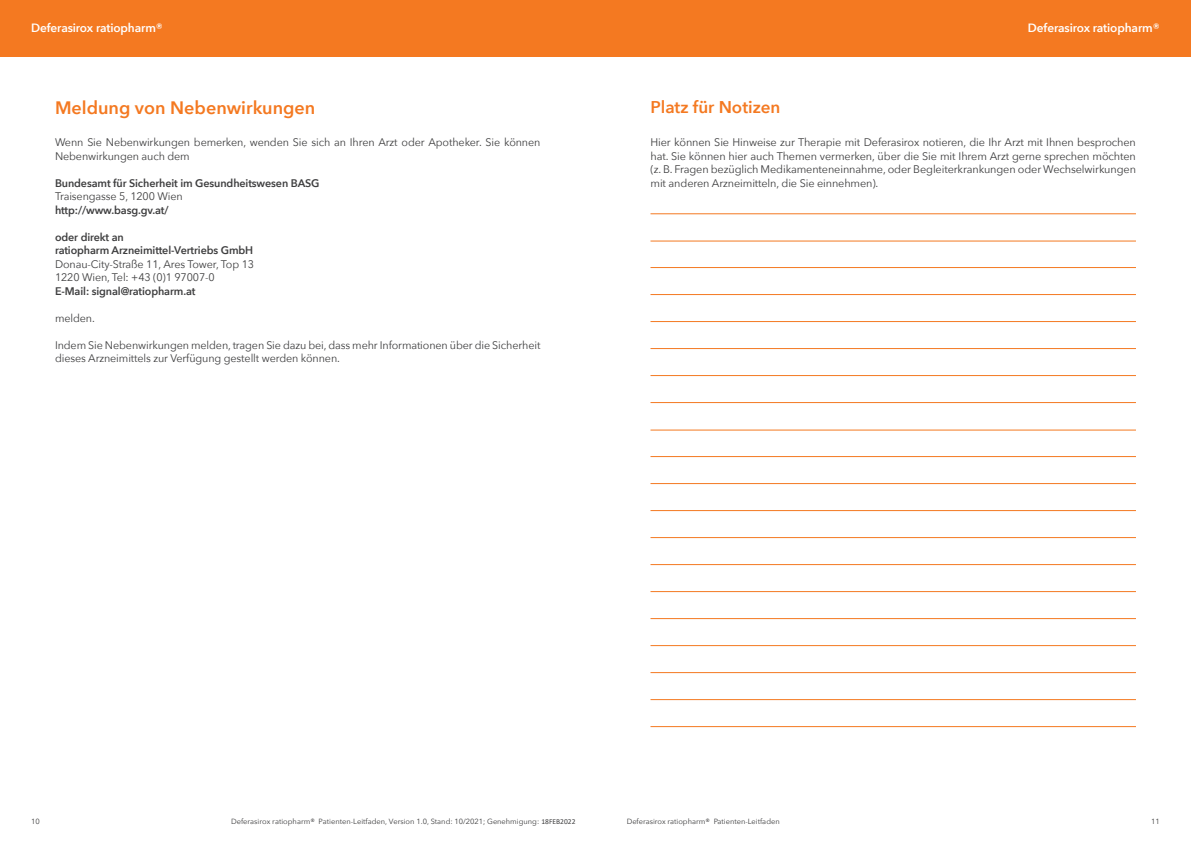
<style>
.page{position:relative;width:1191px;height:842px;background:#fff}
.page>*{position:absolute;margin:0;border:0;box-sizing:border-box;transform-origin:0 0}
.t1{font:600 18px "Avenir Next";color:#f47921}
.t2{font:600 17px "Avenir Next";color:#f47921}
.t3{font:600 12px "Avenir Next";letter-spacing:-.01em;color:#fff}
.t4{font:11px/13.5px "Avenir Next";letter-spacing:-.01em;color:#3e3e3f}
.t5{font:600 11px/13.5px "Avenir Next";letter-spacing:-.01em;color:#3e3e3f}
.t6{font:7.5px "Avenir Next";color:#3e3e3f}
.s1{font-family:"Calibri"}
</style>
<div class="page">
<div style="left:0;top:0;width:1191px;height:57px;background:#f47921"></div>
<hr style="left:650px;top:214px;width:486px;height:1px;background:#f47921">
<hr style="left:650px;top:241px;width:486px;height:1px;background:#f47921">
<hr style="left:650px;top:267px;width:486px;height:1px;background:#f47921">
<hr style="left:650px;top:294px;width:486px;height:1px;background:#f47921">
<hr style="left:650px;top:321px;width:486px;height:1px;background:#f47921">
<hr style="left:650px;top:348px;width:486px;height:1px;background:#f47921">
<hr style="left:650px;top:375px;width:486px;height:1px;background:#f47921">
<hr style="left:650px;top:402px;width:486px;height:1px;background:#f47921">
<hr style="left:650px;top:430px;width:486px;height:1px;background:#f47921">
<hr style="left:650px;top:456px;width:486px;height:1px;background:#f47921">
<hr style="left:650px;top:483px;width:486px;height:1px;background:#f47921">
<hr style="left:650px;top:510px;width:486px;height:1px;background:#f47921">
<hr style="left:650px;top:537px;width:486px;height:1px;background:#f47921">
<hr style="left:650px;top:564px;width:486px;height:1px;background:#f47921">
<hr style="left:650px;top:591px;width:486px;height:1px;background:#f47921">
<hr style="left:650px;top:618px;width:486px;height:1px;background:#f47921">
<hr style="left:650px;top:645px;width:486px;height:1px;background:#f47921">
<hr style="left:650px;top:672px;width:486px;height:1px;background:#f47921">
<hr style="left:650px;top:699px;width:486px;height:1px;background:#f47921">
<hr style="left:650px;top:726px;width:486px;height:1px;background:#f47921">
<p class="t3" style="left:31px;top:17px;width:133px">Deferasirox ratiopharm®</p>
<p class="t3" style="left:1028px;top:17px;width:133px">Deferasirox ratiopharm®</p>
<h1 class="t1" style="left:55px;top:92px;width:262px">Meldung von Nebenwirkungen</h1>
<p class="t4" style="left:55px;top:135px;width:487px">Wenn Sie Nebenwirkungen bemerken, wenden Sie sich an Ihren Arzt oder Apotheker. Sie können<br>Nebenwirkungen auch dem</p>
<p class="t5" style="left:55px;top:176px;width:266px">Bundesamt für Sicherheit im Gesundheitswesen BASG</p>
<p class="t4" style="left:55px;top:189px;width:129px">Traisengasse 5, 1200 Wien</p>
<p class="t5" style="left:55px;top:203px;width:115px">http://www.basg.gv.at/</p>
<p class="t5" style="left:55px;top:230px;width:200px">oder direkt an<br>ratiopharm Arzneimittel-Vertriebs GmbH</p>
<p class="t4" style="left:55px;top:257px;width:200px">Donau-City-Straße 11, Ares Tower, Top 13<br>1220 Wien, Tel: +43 (0)1 97007-0</p>
<p class="t5" style="left:55px;top:284px;width:142px">E-Mail: signal@ratiopharm.at</p>
<p class="t4" style="left:55px;top:311px;width:41px">melden.</p>
<p class="t4" style="left:55px;top:338px;width:487px">Indem Sie Nebenwirkungen melden, tragen Sie dazu bei, dass mehr Informationen über die Sicherheit dieses Arzneimittels zur Verfügung gestellt werden können.</p>
<h2 class="t2" style="left:650px;top:93px;width:131px">Platz für Notizen</h2>
<p class="t4" style="left:650px;top:135px;width:487px;text-align:justify">Hier können Sie Hinweise zur Therapie mit Deferasirox notieren, die Ihr Arzt mit Ihnen besprochen hat. Sie können hier auch Themen vermerken, über die Sie mit Ihrem Arzt gerne sprechen möchten (z. B. Fragen bezüglich Medikamenteneinnahme, oder Begleiterkrankungen oder Wechselwirkungen mit anderen Arzneimitteln, die Sie einnehmen).</p>
<p class="t6" style="left:31px;top:815px;width:10px">10</p>
<p class="t6" style="left:231px;top:815px;width:346px">Deferasirox ratiopharm® Patienten-Leitfaden, Version 1.0, Stand: 10/2021; Genehmigung: <span class="s1">18FEB2022</span></p>
<p class="t6" style="left:626px;top:815px;width:155px">Deferasirox ratiopharm® Patienten-Leitfaden</p>
<p class="t6" style="left:1151px;top:815px;width:10px">11</p>
</div>
